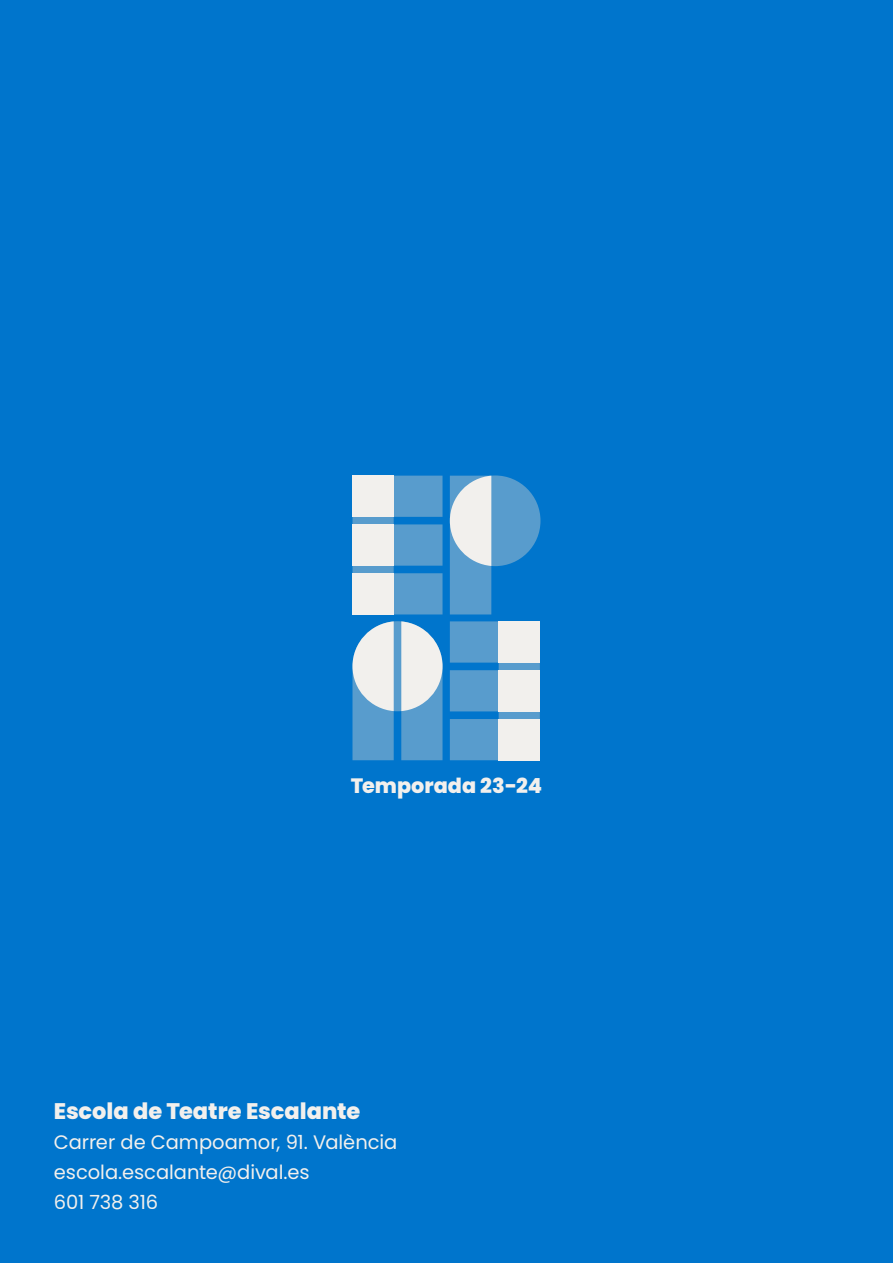
<style>
.page{position:relative;width:893px;height:1263px;background:#0075cc}
.page>*{position:absolute;margin:0;border:0;box-sizing:border-box;transform-origin:0 0}
.t1{font:800 22.5px "Poppins Latin";color:#f2f0ed}
.t2{font:800 20.7px "Poppins Latin";color:#f2f0ed}
.t3{font:19.5px/30px "Poppins Latin";letter-spacing:-.005em;color:#f2f0ed}
</style>
<div class="page">
<svg style="left:352px;top:476px;width:90px;height:138px;background:#4e97cc"></svg>
<svg style="left:352px;top:621px;width:90px;height:139px;background:#91bcda"></svg>
<svg style="left:450px;top:475px;width:90px;height:139px"></svg>
<div style="left:352px;top:476px;width:42px;height:41px;background:#f2f0ed"></div>
<div style="left:352px;top:524px;width:42px;height:42px;background:#f2f0ed"></div>
<div style="left:352px;top:573px;width:42px;height:41px;background:#f2f0ed"></div>
<svg style="left:450px;top:621px;width:90px;height:139px;background:#5299cd"></svg>
<div style="left:499px;top:719px;width:41px;height:41px;background:#f2f0ed"></div>
<div style="left:499px;top:670px;width:41px;height:41px;background:#f2f0ed"></div>
<div style="left:499px;top:621px;width:41px;height:42px;background:#f2f0ed"></div>
<p class="t2" style="left:351px;top:771px;width:193px">Temporada 23-24</p>
<p class="t2" style="left:492px;top:771px;width:49px">2 3</p>
<p class="t1" style="left:54px;top:1096px;width:308px">Escola de Teatre Escalante</p>
<p class="t3" style="left:54px;top:1127px;width:345px">Carrer de Campoamor, 91. València escola.escalante@dival.es<br>601 738 316</p>
</div>
